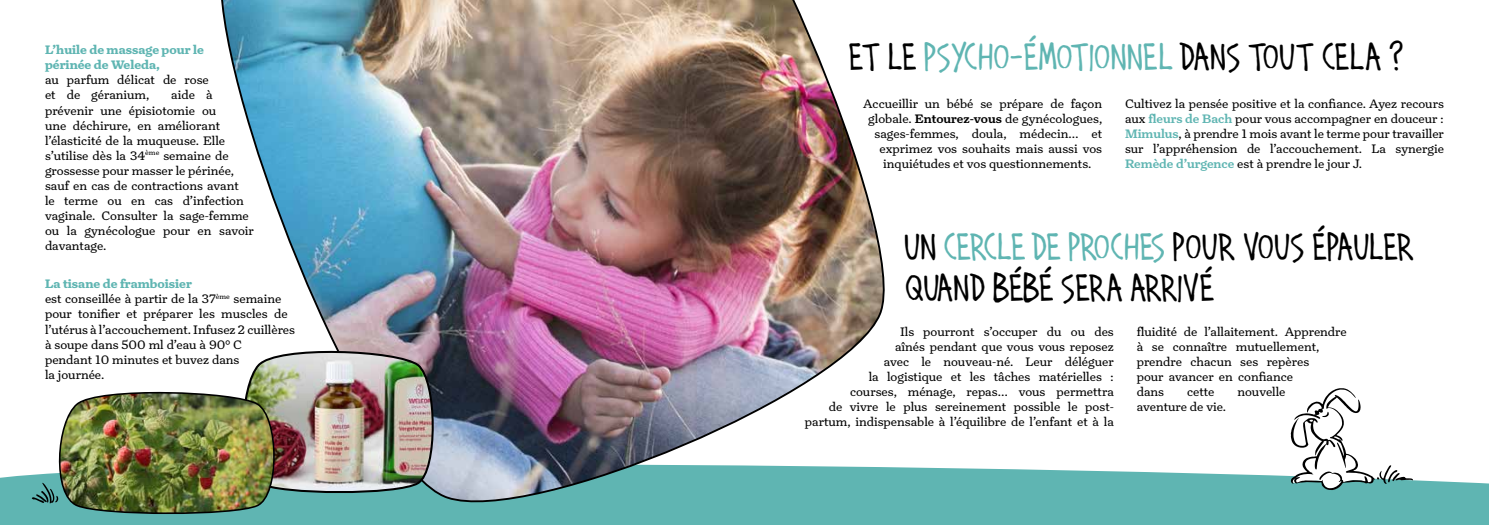
<style>
.page{position:relative;width:1489px;height:525px;background:#fff}
.page>*{position:absolute;margin:0;border:0;box-sizing:border-box;transform-origin:0 0}
.t1{font:41.25px/41.2px "Handage AOE";letter-spacing:.03em;color:#000}
.t2{font:12.5px/15px "Turnip";color:#000}
.t3{font:700 12.5px/15px "Turnip";color:#5fb5b2}
.s1{font-weight:700;color:#5fb5b2}
.s2{color:#5fb5b2}
.s3{font-weight:500}
.s4{font-weight:500;color:#5fb5b2}
</style>
<div class="page">
<svg style="left:0;top:467px;width:1488px;height:57px;background:#6dbbb8"></svg>
<img style="left:209px;top:0;width:704px;height:524px">
<img style="left:32px;top:345px;width:409px;height:172px">
<svg style="left:1289px;top:388px;width:123px;height:102px"></svg>
<p class="t3" style="left:45px;top:43px;width:160px">L’huile de massage pour le périnée de Weleda,</p>
<p class="t2" style="left:45px;top:73px;width:165px">au parfum délicat de rose et de géranium,</p>
<p class="t2" style="left:45px;top:88px;width:210px;text-indent:126px">aide à prévenir une épisiotomie ou<br>une déchirure, en améliorant l’élasticité de la muqueuse. Elle s’utilise dès la 34<sup>ème</sup> semaine de grossesse pour masser le périnée, sauf en cas de contractions avant<br>le terme ou en cas d’infection vaginale. Consulter la sage-femme ou la gynécologue pour en savoir davantage.</p>
<p class="t2" style="left:45px;top:276px;width:252px"><span class="s1">La tisane de framboisier<br></span>est conseillée à partir de la 37<sup>ème</sup> semaine pour tonifier et préparer les muscles de l’utérus à l’accouchement. Infusez 2 cuillères à soupe dans 500 ml d’eau à 90° C<br>pendant 10 minutes et buvez dans<br>la journée.</p>
<h1 class="t1" style="left:849px;top:36px;width:555px">ET LE <span class="s2">PSYCHO-ÉMOTIONNEL</span> DANS TOUT CELA ?</h1>
<p class="t2" style="left:863px;top:96px;width:240px">Accueillir un bébé se prépare de façon</p>
<p class="t2" style="left:868px;top:111px;width:235px">globale. <span class="s3">Entourez-vous</span> de gynécologues,</p>
<p class="t2" style="left:874px;top:126px;width:229px">sages-femmes, doula, médecin… et</p>
<p class="t2" style="left:879px;top:141px;width:224px">exprimez vos souhaits mais aussi vos</p>
<p class="t2" style="left:883px;top:156px;width:210px">inquiétudes et vos questionnements.</p>
<p class="t2" style="left:1124px;top:96px;width:320px;text-align:justify">Cultivez la pensée positive et la confiance. Ayez recours aux <span class="s4">fleurs de Bach</span> pour vous accompagner en douceur :<br><span class="s4">Mimulus</span>, à prendre 1 mois avant le terme pour travailler sur l’appréhension de l’accouchement. La synergie <span class="s4">Remède d’urgence</span> est à prendre le jour J.</p>
<h1 class="t1" style="left:905px;top:226px;width:510px">UN <span class="s2">CERCLE DE PROCHES</span> POUR VOUS ÉPAULER<br>QUAND BÉBÉ SERA ARRIVÉ</h1>
<p class="t2" style="left:805px;top:324px;width:310px;text-align:right">Ils pourront s’occuper du ou des<br>aînés pendant que vous vous reposez<br>avec le nouveau-né. Leur déléguer<br>la logistique et les tâches matérielles :<br>courses, ménage, repas… vous permettra<br>de vivre le plus sereinement possible le post&shy;partum, indispensable à l’équilibre de l’enfant et à la</p>
<p class="t2" style="left:1136px;top:324px;width:211px">fluidité de l’allaitement. Apprendre à se connaître mutuellement, prendre chacun ses repères<br>pour avancer en confiance<br>dans</p>
<p class="t2" style="left:1186px;top:384px;width:29px">cette</p>
<p class="t2" style="left:1237px;top:384px;width:50px">nouvelle</p>
<p class="t2" style="left:1136px;top:399px;width:91px">aventure de vie.</p>
</div>
